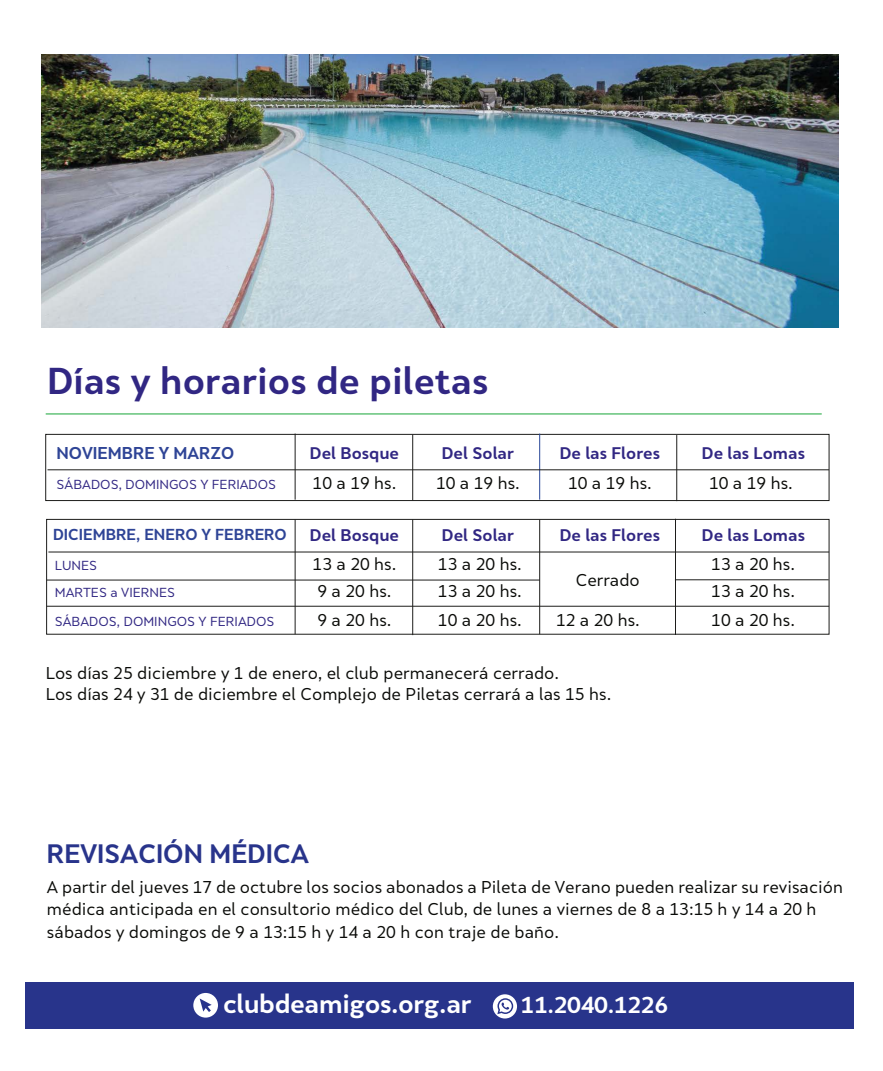
<style>
.page{position:relative;width:883px;height:1071px;background:#fff}
.page>*{position:absolute;margin:0;border:0;box-sizing:border-box;transform-origin:0 0}
.t1{font:700 35px "Skola Sans";color:#312783}
.t2{font:700 25.03px "Skola Sans";color:#28348b}
.t3{font:700 24.5px "Skola Sans";letter-spacing:-.015em;color:#fff}
.t4{font:700 21.53px "Skola Sans";letter-spacing:-.015em;color:#fff}
.t5{font:16.1px/27.8px "Skola Sans";color:#0a0b08}
.t6{font:700 16.1px "Skola Sans";color:#2e4496}
.t7{font:700 15.75px "Skola Sans";color:#312783}
.t8{font:700 14.88px "Skola Sans";color:#2e4496}
.t9{font:12.25px "Skola Sans";color:#312783}
</style>
<div class="page">
<div style="left:25px;top:982px;width:828px;height:47px;background:#28348b"></div>
<svg style="left:193px;top:993px;width:25px;height:25px"></svg>
<svg style="left:493px;top:994px;width:24px;height:25px"></svg>
<div style="left:45px;top:434px;width:784px;height:67px;border:1px solid #1d1d1b"></div>
<div style="left:46px;top:519px;width:783px;height:116px;border:1px solid #1d1d1b"></div>
<hr style="left:295px;top:434px;width:1px;height:66px;background:#1d1d1b">
<hr style="left:295px;top:520px;width:1px;height:114px;background:#1d1d1b">
<hr style="left:412px;top:434px;width:1px;height:67px;background:#1d1d1b">
<hr style="left:412px;top:520px;width:1px;height:115px;background:#1d1d1b">
<hr style="left:539px;top:434px;width:1px;height:66px;background:#284798">
<hr style="left:539px;top:520px;width:1px;height:114px;background:#1d1d1b">
<hr style="left:47px;top:580px;width:493px;height:1px;background:#1d1d1b">
<hr style="left:48px;top:552px;width:781px;height:1px;background:#1d1d1b">
<hr style="left:48px;top:469px;width:781px;height:1px;background:#1d1d1b">
<hr style="left:47px;top:606px;width:782px;height:1px;background:#1d1d1b">
<hr style="left:676px;top:435px;width:1px;height:66px;background:#1d1d1b">
<hr style="left:675px;top:519px;width:1px;height:116px;background:#1d1d1b">
<hr style="left:675px;top:579px;width:154px;height:1px;background:#1d1d1b">
<hr style="left:46px;top:414px;width:776px;height:1px;background:#17a638">
<img style="left:41px;top:54px;width:797px;height:274px">
<h1 class="t1" style="left:47px;top:359px;width:442px">Días y horarios de piletas</h1>
<p class="t7" style="left:310px;top:443px;width:91px">Del Bosque</p>
<p class="t6" style="left:57px;top:443px;width:179px">NOVIEMBRE Y MARZO</p>
<p class="t9" style="left:57px;top:477px;width:221px">SÁBADOS, DOMINGOS Y FERIADOS</p>
<p class="t5" style="left:313px;top:469px;width:85px">10 a 19 hs.</p>
<p class="t7" style="left:442px;top:443px;width:74px">Del Solar</p>
<p class="t5" style="left:436px;top:469px;width:85px">10 a 19 hs.</p>
<p class="t7" style="left:560px;top:443px;width:102px">De las Flores</p>
<p class="t5" style="left:568px;top:469px;width:85px">10 a 19 hs.</p>
<p class="t7" style="left:702px;top:443px;width:105px">De las Lomas</p>
<p class="t5" style="left:709px;top:469px;width:85px">10 a 19 hs.</p>
<p class="t8" style="left:53px;top:526px;width:235px">DICIEMBRE, ENERO Y FEBRERO</p>
<p class="t7" style="left:310px;top:525px;width:91px">Del Bosque</p>
<p class="t7" style="left:442px;top:525px;width:74px">Del Solar</p>
<p class="t7" style="left:560px;top:525px;width:102px">De las Flores</p>
<p class="t5" style="left:313px;top:550px;width:85px;text-align:center">13 a 20 hs.<br>9 a 20 hs.<br>9 a 20 hs.</p>
<p class="t5" style="left:438px;top:550px;width:85px;text-align:justify">13 a 20 hs.<br>13 a 20 hs.<br>10 a 20 hs.</p>
<p class="t5" style="left:711px;top:551px;width:85px;line-height:27.1px">13 a 20 hs.<br>13 a 20 hs.</p>
<p class="t7" style="left:702px;top:525px;width:105px">De las Lomas</p>
<p class="t9" style="left:55px;top:558px;width:44px">LUNES</p>
<p class="t9" style="left:55px;top:585px;width:122px">MARTES a VIERNES</p>
<p class="t9" style="left:55px;top:614px;width:221px">SÁBADOS, DOMINGOS Y FERIADOS</p>
<p class="t5" style="left:576px;top:566px;width:66px">Cerrado</p>
<p class="t5" style="left:556px;top:606px;width:85px">12 a 20 hs.</p>
<p class="t5" style="left:711px;top:606px;width:85px">10 a 20 hs.</p>
<p class="t5" style="left:46px;top:662px;width:567px;line-height:21px">Los días 25 diciembre y 1 de enero, el club permanecerá cerrado.<br>Los días 24 y 31 de diciembre el Complejo de Piletas cerrará a las 15 hs.</p>
<h2 class="t2" style="left:47px;top:838px;width:263px">REVISACIÓN MÉDICA</h2>
<p class="t5" style="left:47px;top:875px;width:797px;line-height:22.8px">A partir del jueves 17 de octubre los socios abonados a Pileta de Verano pueden realizar su revisación médica anticipada en el consultorio médico del Club, de lunes a viernes de 8 a 13:15 h y 14 a 20 h sábados y domingos de 9 a 13:15 h y 14 a 20 h con traje de baño.</p>
<h3 class="t3" style="left:223px;top:989px;width:250px">clubdeamigos.org.ar</h3>
<h3 class="t4" style="left:520px;top:992px;width:149px">11.2040.1226</h3>
</div>
